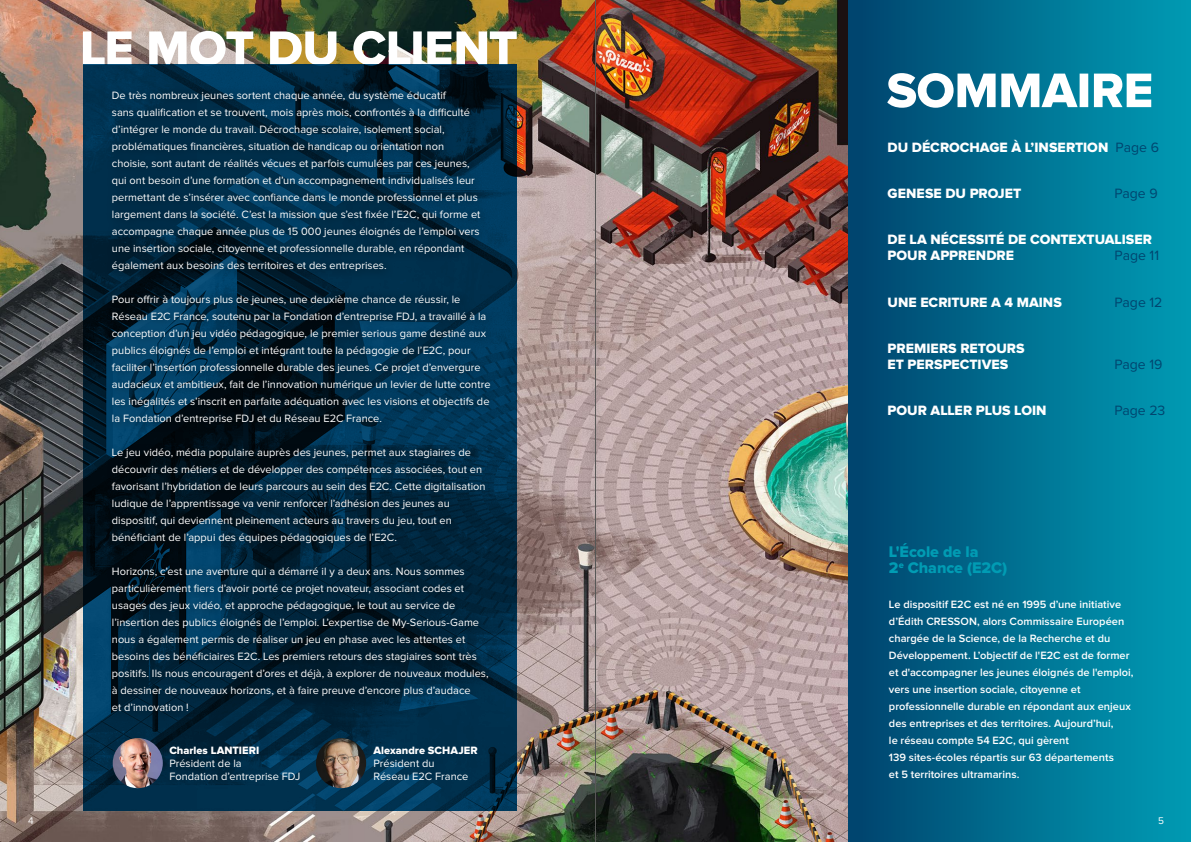
<style>
.page{position:relative;width:1191px;height:842px;background:#fff}
.page>*{position:absolute;margin:0;border:0;box-sizing:border-box;transform-origin:0 0}
.t1{font:16px/16px "Proxima Nova Extrabld";color:#009cb4}
.t2{font:14px/16px "Proxima Nova Extrabld";color:#fff}
.t3{font:14px "Proxima Nova";color:#00456f}
.t4{font:11px/17px "Proxima Nova";letter-spacing:.005em;color:#fff}
.t5{font:600 11px/17px "Proxima Nova";color:#fff}
.t6{font:11px "Proxima Nova Extrabld";color:#fff}
.t7{font:10px "Proxima Nova";color:#fff}
.s1{font-family:"Proxima Nova";color:#00456f}
</style>
<div class="page">
<img style="left:0;top:0;width:848px;height:842px">
<img style="left:83px;top:31px;width:434px;height:34px">
<div style="left:848px;top:0;width:343px;height:842px;background:linear-gradient(to right,#00446e,#009cb5)"></div>
<svg style="left:887px;top:73px;width:264px;height:35px"></svg>
<svg style="left:83px;top:65px;width:434px;height:746px;background:#002d48"></svg>
<div style="left:105px;top:84px;width:395px;height:638px;background:#000;opacity:.75"></div>
<img style="left:113px;top:738px;width:50px;height:50px;border-radius:25px">
<img style="left:316px;top:738px;width:50px;height:50px;border-radius:25px">
<div style="left:586px;top:0;width:19px;height:842px;background:#000;opacity:.75"></div>
<hr style="left:595px;top:0;width:1px;height:842px;background:#575756">
<p class="t4" style="left:112px;top:87px;width:370px">De très nombreux jeunes sortent chaque année, du système éducatif<br>sans qualification et se trouvent, mois après mois, confrontés à la difficulté d’intégrer le monde du travail. Décrochage scolaire, isolement social, problématiques financières, situation de handicap ou orientation non choisie, sont autant de réalités vécues et parfois cumulées par ces jeunes, qui ont besoin d’une formation et d’un accompagnement individualisés leur permettant de s’insérer avec confiance dans le monde professionnel et plus largement dans la société. C’est la mission que s’est fixée l’E2C, qui forme et accompagne chaque année plus de 15 000 jeunes éloignés de l’emploi vers une insertion sociale, citoyenne et professionnelle durable, en répondant également aux besoins des territoires et des entreprises.</p>
<p class="t4" style="left:112px;top:291px;width:380px">Pour offrir à toujours plus de jeunes, une deuxième chance de réussir, le Réseau E2C France, soutenu par la Fondation d’entreprise FDJ, a travaillé à la conception d’un jeu vidéo pédagogique, le premier serious game destiné aux publics éloignés de l’emploi et intégrant toute la pédagogie de l’E2C, pour faciliter l’insertion professionnelle durable des jeunes. Ce projet d’envergure audacieux et ambitieux, fait de l’innovation numérique un levier de lutte contre les inégalités et s’inscrit en parfaite adéquation avec les visions et objectifs de la Fondation d’entreprise FDJ et du Réseau E2C France.</p>
<p class="t4" style="left:112px;top:444px;width:375px">Le jeu vidéo, média populaire auprès des jeunes, permet aux stagiaires de découvrir des métiers et de développer des compétences associées, tout en favorisant l’hybridation de leurs parcours au sein des E2C. Cette digitalisation ludique de l’apprentissage va venir renforcer l’adhésion des jeunes au dispositif, qui deviennent pleinement acteurs au travers du jeu, tout en bénéficiant de l’appui des équipes pédagogiques de l’E2C.</p>
<p class="t4" style="left:112px;top:563px;width:378px">Horizons, c’est une aventure qui a démarré il y a deux ans. Nous sommes particulièrement fiers d’avoir porté ce projet novateur, associant codes et usages des jeux vidéo, et approche pédagogique, le tout au service de l’insertion des publics éloignés de l’emploi. L’expertise de My-Serious-Game nous a également permis de réaliser un jeu en phase avec les attentes et besoins des bénéficiaires E2C. Les premiers retours des stagiaires sont très positifs. Ils nous encouragent d’ores et déjà, à explorer de nouveaux modules, à dessiner de nouveaux horizons, et à faire preuve d’encore plus d’audace<br>et d’innovation !</p>
<p class="t6" style="left:169px;top:745px;width:92px">Charles LANTIERI</p>
<p class="t4" style="left:169px;top:757px;width:133px;line-height:13.2px">Président de la<br>Fondation d’entreprise FDJ</p>
<p class="t6" style="left:373px;top:745px;width:106px">Alexandre SCHAJER</p>
<p class="t4" style="left:373px;top:757px;width:96px;line-height:13.2px">Président du<br>Réseau E2C France</p>
<p class="t2" style="left:887px;top:140px;width:273px">DU DÉCROCHAGE À L’INSERTION <span class="s1">Page 6</span></p>
<p class="t2" style="left:887px;top:186px;width:135px">GENESE DU PROJET</p>
<p class="t3" style="left:1114px;top:187px;width:45px">Page 9</p>
<p class="t2" style="left:887px;top:232px;width:266px">DE LA NÉCESSITÉ DE CONTEXTUALISER<br>POUR APPRENDRE</p>
<p class="t3" style="left:1114px;top:249px;width:46px">Page 11</p>
<p class="t2" style="left:887px;top:294px;width:176px">UNE ECRITURE A 4 MAINS</p>
<p class="t3" style="left:1114px;top:295px;width:49px">Page 12</p>
<p class="t2" style="left:887px;top:341px;width:139px">PREMIERS RETOURS<br>ET PERSPECTIVES</p>
<p class="t3" style="left:1114px;top:358px;width:50px">Page 19</p>
<p class="t2" style="left:887px;top:403px;width:161px">POUR ALLER PLUS LOIN</p>
<p class="t3" style="left:1114px;top:404px;width:52px">Page 23</p>
<h1 class="t1" style="left:889px;top:544px;width:120px">L'École de la<br>2<sup>e</sup> Chance (E2C)</h1>
<p class="t5" style="left:889px;top:596px;width:246px">Le dispositif E2C est né en 1995 d’une initiative d’Édith CRESSON, alors Commissaire Européen chargée de la Science, de la Recherche et du Développement. L’objectif de l'E2C est de former et d'accompagner les jeunes éloignés de l'emploi, vers une insertion sociale, citoyenne et professionnelle durable en répondant aux enjeux des entreprises et des territoires. Aujourd’hui,<br>le réseau compte 54 E2C, qui gèrent<br>139 sites-écoles répartis sur 63 départements<br>et 5 territoires ultramarins.</p>
<p class="t7" style="left:28px;top:816px;width:7px">4</p>
<p class="t7" style="left:1158px;top:816px;width:7px">5</p>
</div>
